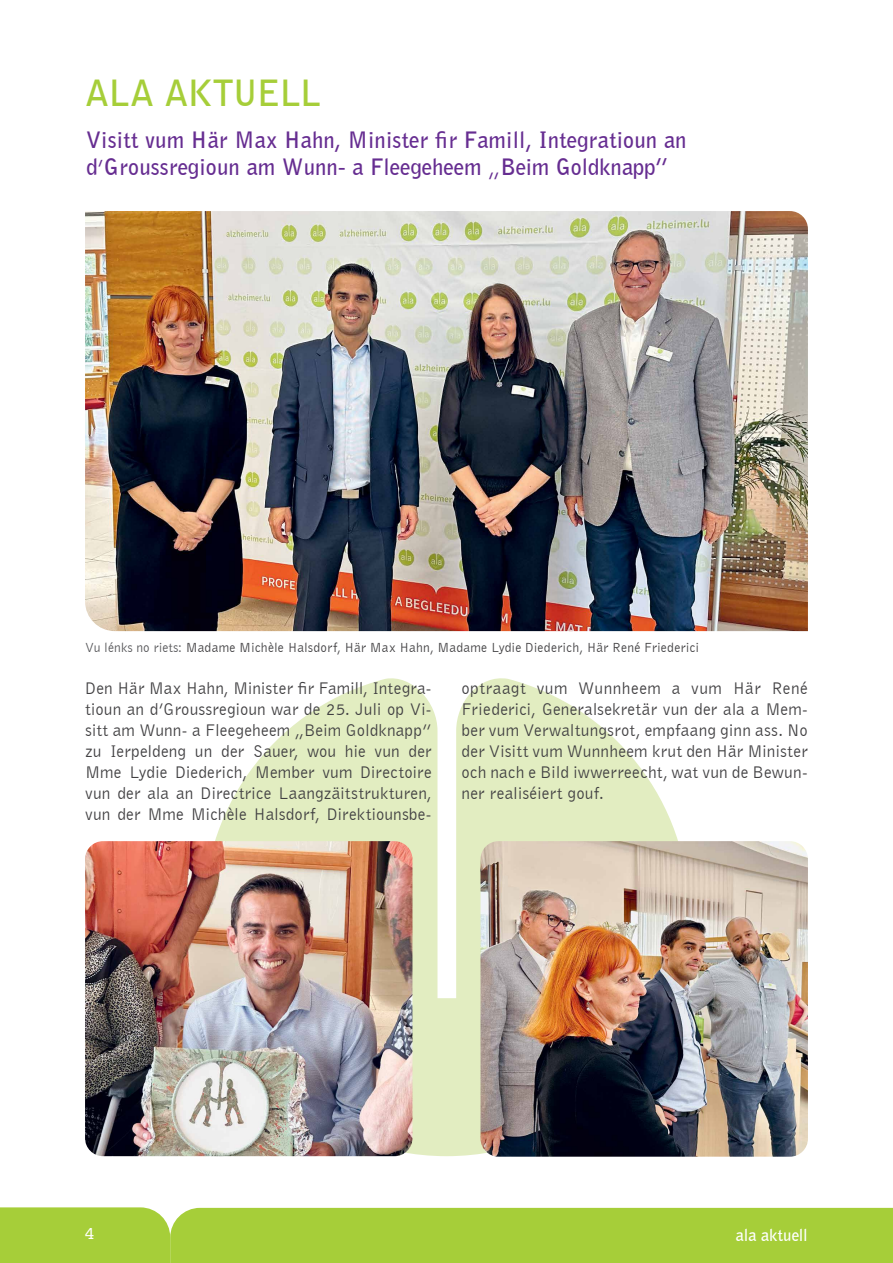
<style>
.page{position:relative;width:893px;height:1263px;background:#fff}
.page>*{position:absolute;margin:0;border:0;box-sizing:border-box;transform-origin:0 0}
.t1{font:700 36px "Bell Gothic BT";letter-spacing:-.02em;color:#a6ce39}
.t2{font:700 22.5px/27px "Bell Gothic BT";letter-spacing:.01em;color:#662d91}
.t3{font:17.25px/21px "Bell Gothic BT";letter-spacing:.01em;color:#414042;text-align:justify}
.t4{font:700 16.5px "Bell Gothic BT";color:#fff}
.t5{font:16.5px "Serifa";color:#fff}
.t6{font:13.5px "Bell Gothic BT";letter-spacing:.005em;color:#414042}
.s1{font-weight:400}
.s2{color:#565659}
</style>
<div class="page">
<div style="left:0;top:1207px;width:893px;height:56px;background:#a6ce39"></div>
<svg style="left:215px;top:678px;width:463px;height:478px;fill:#e2edc1"></svg>
<img style="left:85px;top:211px;width:723px;height:420px">
<img style="left:85px;top:841px;width:327px;height:315px">
<img style="left:480px;top:841px;width:328px;height:316px">
<h1 class="t1" style="left:85px;top:69px;width:237px">ALA AKTUELL</h1>
<h2 class="t2" style="left:86px;top:126px;width:602px">Visitt vum Här Max Hahn, Minister fir Famill, Integratioun an d<span class="s1">’</span>Groussregioun am Wunn- a Fleegeheem <span class="s1">„</span>Beim Goldknapp”</h2>
<p class="t6" style="left:85px;top:639px;width:616px"><span class="s2">Vu lénks no riets:</span> Madame Michèle Halsdorf, Här Max Hahn, Madame Lydie Diederich, Här René Friederici</p>
<p class="t3" style="left:85px;top:677px;width:348px">Den Här Max Hahn, Minister fir Famill, Integra&shy;tioun an d’Groussregioun war de 25. Juli op Vi&shy;sitt am Wunn- a Fleegeheem „Beim Goldknapp” zu Ierpeldeng un der Sauer, wou hie vun der Mme Lydie Diederich, Member vum Directoire vun der ala an Directrice Laangzäitstrukturen, vun der Mme Michèle Halsdorf, Direktiounsbe-</p>
<p class="t3" style="left:461px;top:677px;width:348px">optraagt vum Wunnheem a vum Här René Friederici, Generalsekretär vun der ala a Mem&shy;ber vum Verwaltungsrot, empfaang ginn ass. No der Visitt vum Wunnheem krut den Här Minister och nach e Bild iwwerreecht, wat vun de Bewun&shy;ner realiséiert gouf.</p>
<p class="t5" style="left:85px;top:1224px;width:11px">4</p>
<p class="t4" style="left:736px;top:1224px;width:73px">ala aktuell</p>
</div>
